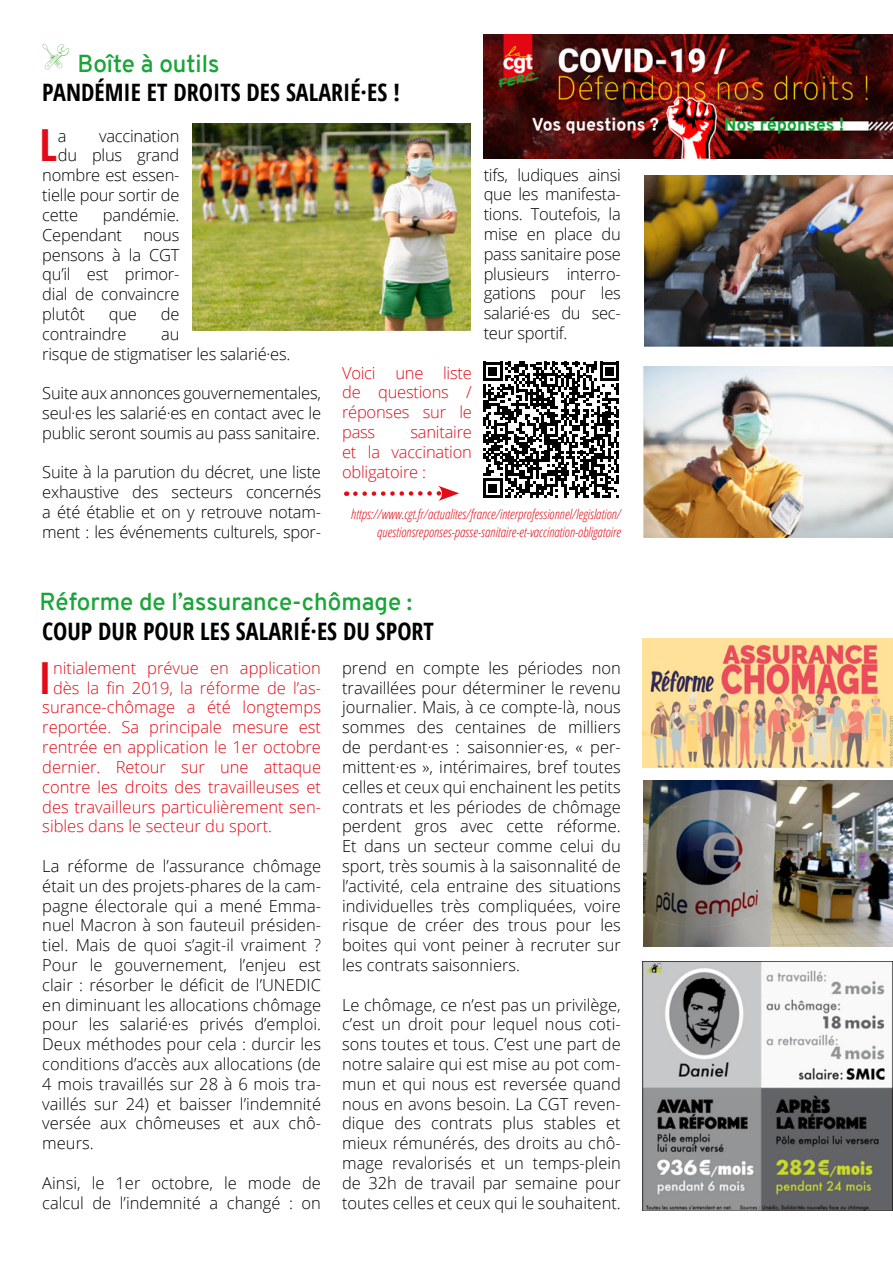
<style>
.page{position:relative;width:893px;height:1263px;background:#fff}
.page>*{position:absolute;margin:0;border:0;box-sizing:border-box;transform-origin:0 0}
.t1{font:700 44.25px "Open Sans Condensed";color:#e30b17}
.t2{font:700 24px "Open Sans Condensed";color:#000}
.t3{font:600 24px "Overpass";color:#19a538}
.t4{font:300 16.5px/19.8px "Open Sans";letter-spacing:-.015em;color:#000;text-align:justify}
.t5{font:300 16.5px/19.8px "Open Sans";color:#e30b17;text-align:justify}
.t6{font:italic 300 13.5px/18px "Open Sans Condensed";color:#e30b17;text-align:right}
</style>
<div class="page">
<img style="left:644px;top:780px;width:249px;height:167px">
<img style="left:643px;top:639px;width:250px;height:128px">
<img style="left:643px;top:961px;width:250px;height:250px">
<img style="left:192px;top:123px;width:279px;height:208px">
<img style="left:644px;top:366px;width:249px;height:171px">
<img style="left:644px;top:175px;width:249px;height:172px">
<img style="left:484px;top:35px;width:409px;height:123px">
<svg style="left:483px;top:362px;width:136px;height:136px"></svg>
<svg style="left:355px;top:486px;width:104px;height:15px"></svg>
<h2 class="t3" style="left:77px;top:47px;width:144px">Boîte à outils</h2>
<h2 class="t2" style="left:42px;top:75px;width:359px">PANDÉMIE ET DROITS DES SALARIÉ·ES !</h2>
<h1 class="t1" style="left:40px;top:115px;width:19px">L</h1>
<p class="t4" style="left:58px;top:125px;width:10px">a</p>
<p class="t4" style="left:99px;top:125px;width:82px">vaccination</p>
<p class="t4" style="left:58px;top:145px;width:123px">du plus grand</p>
<p class="t4" style="left:42px;top:165px;width:139px">nombre est essen-</p>
<p class="t4" style="left:42px;top:185px;width:139px">tielle pour sortir de</p>
<p class="t4" style="left:42px;top:205px;width:38px">cette</p>
<p class="t4" style="left:42px;top:205px;width:139px;text-indent:61px">pandémie.<br>Cependant</p>
<p class="t4" style="left:42px;top:224px;width:139px;text-indent:101px">nous pensons à la CGT qu’il est primor&shy;dial de convaincre plutôt</p>
<p class="t4" style="left:109px;top:304px;width:30px">que</p>
<p class="t4" style="left:161px;top:304px;width:20px">de</p>
<p class="t4" style="left:42px;top:323px;width:86px">contraindre</p>
<p class="t4" style="left:42px;top:323px;width:250px;text-align:center">au<br>risque de stigmatiser les salarié·es.</p>
<p class="t4" style="left:42px;top:383px;width:280px">Suite aux annonces gouvernementales, seul·es les salarié·es en contact avec le public seront soumis au pass sanitaire.</p>
<p class="t4" style="left:42px;top:462px;width:280px">Suite à la parution du décret, une liste exhaustive des secteurs concernés a été établie et on y retrouve notam&shy;ment : les événements culturels, spor-</p>
<p class="t5" style="left:342px;top:362px;width:131px">Voici une liste de questions / réponses sur le pass</p>
<p class="t5" style="left:342px;top:422px;width:131px;text-indent:68px">sanitaire et la vaccination obligatoire :</p>
<p class="t4" style="left:484px;top:164px;width:139px">tifs, ludiques ainsi que les manifesta&shy;tions. Toutefois, la mise en place du pass sanitaire pose plusieurs interro&shy;gations pour les salarié·es du sec&shy;teur sportif.</p>
<p class="t6" style="left:351px;top:504px;width:271px">https://www.cgt.fr/actualites/france/interprofessionnel/legislation/ questionsreponses-passe-sanitaire-et-vaccination-obligatoire</p>
<h2 class="t3" style="left:39px;top:584px;width:374px">Réforme de l’assurance-chômage :</h2>
<h2 class="t2" style="left:42px;top:615px;width:393px">COUP DUR POUR LES SALARIÉ·ES DU SPORT</h2>
<p class="t4" style="left:342px;top:657px;width:280px">prend en compte les périodes non travaillées pour déterminer le revenu journalier. Mais, à ce compte-là, nous sommes des centaines de milliers de perdant·es : saisonnier·es, « per&shy;mittent·es », intérimaires, bref toutes celles et ceux qui enchainent les petits contrats et les périodes de chômage perdent gros avec cette réforme.<br>Et dans un secteur comme celui du sport, très soumis à la saisonnalité de l’activité, cela entraine des situations individuelles très compliquées, voire risque de créer des trous pour les boites qui vont peiner à recruter sur les contrats saisonniers.</p>
<p class="t4" style="left:342px;top:994px;width:280px">Le chômage, ce n’est pas un privilège, c’est un droit pour lequel nous coti&shy;sons toutes et tous. C’est une part de notre salaire qui est mise au pot com&shy;mun et qui nous est reversée quand nous en avons besoin. La CGT reven&shy;dique des contrats plus stables et mieux rémunérés, des droits au chô&shy;mage revalorisés et un temps-plein de 32h de travail par semaine pour toutes celles et ceux qui le souhaitent.</p>
<h1 class="t1" style="left:38px;top:647px;width:15px">I</h1>
<p class="t5" style="left:53px;top:657px;width:269px">nitialement prévue en application</p>
<p class="t5" style="left:53px;top:677px;width:269px">dès la fin 2019, la réforme de l’as-</p>
<p class="t5" style="left:42px;top:697px;width:280px">surance-chômage a été longtemps</p>
<p class="t5" style="left:42px;top:717px;width:280px">reportée. Sa principale mesure est</p>
<p class="t5" style="left:42px;top:737px;width:280px">rentrée en application le 1er octobre</p>
<p class="t5" style="left:42px;top:756px;width:280px">dernier. Retour sur une attaque</p>
<p class="t5" style="left:42px;top:776px;width:280px">contre les droits des travailleuses et</p>
<p class="t5" style="left:42px;top:796px;width:280px">des travailleurs particulièrement sen-</p>
<p class="t5" style="left:42px;top:816px;width:231px">sibles dans le secteur du sport.</p>
<p class="t4" style="left:42px;top:855px;width:280px">La réforme de l’assurance chômage était un des projets-phares de la cam&shy;pagne électorale qui a mené Emma&shy;nuel Macron à son fauteuil présiden&shy;tiel. Mais de quoi s’agit-il vraiment ?<br>Pour le gouvernement, l’enjeu est clair : résorber le déficit de l’UNEDIC en diminuant les allocations chômage pour les salarié·es privés d’emploi.<br>Deux méthodes pour cela : durcir les conditions d’accès aux allocations (de 4 mois travaillés sur 28 à 6 mois tra&shy;vaillés sur 24) et baisser l’indemnité versée aux chômeuses et aux chô&shy;meurs.</p>
<p class="t4" style="left:42px;top:1172px;width:280px">Ainsi, le 1er octobre, le mode de calcul de l’indemnité a changé : on</p>
</div>
